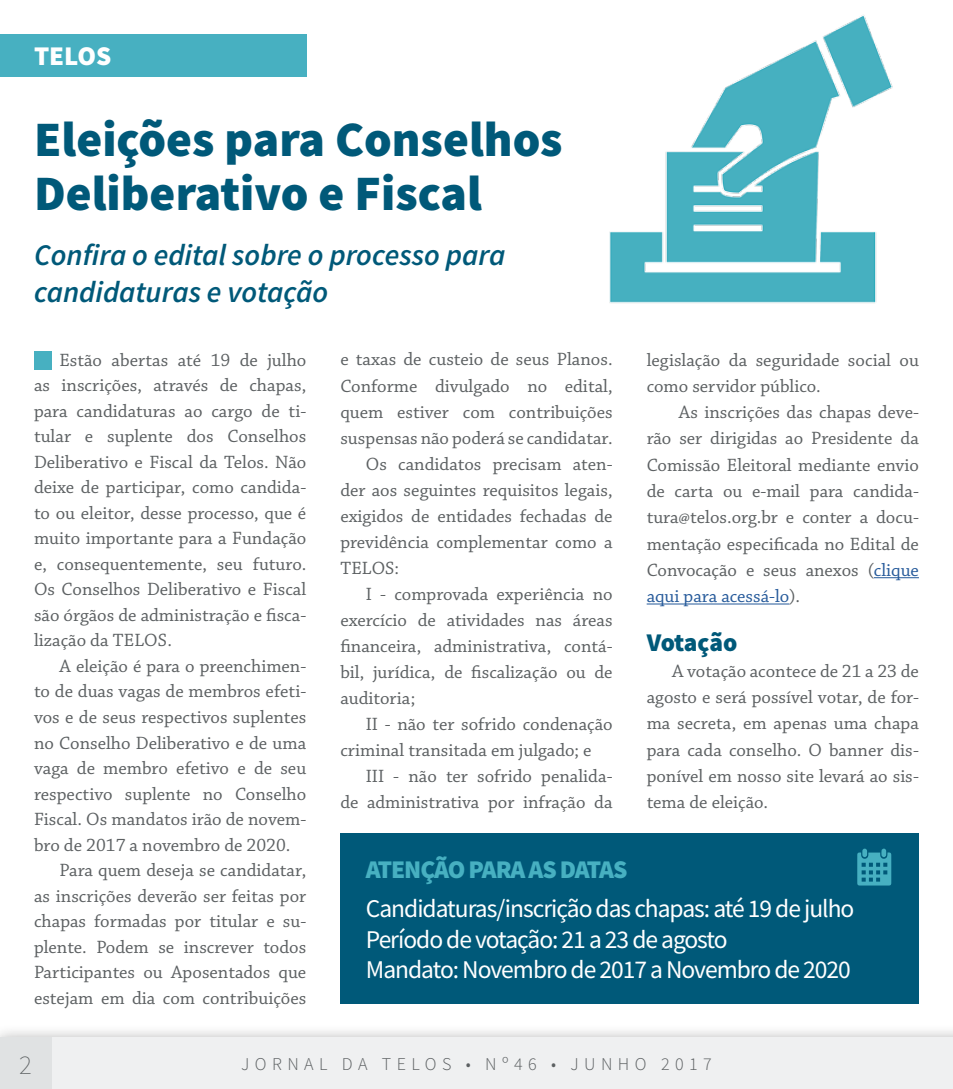
<style>
.page{position:relative;width:953px;height:1089px;background:#fff}
.page>*{position:absolute;margin:0;border:0;box-sizing:border-box;transform-origin:0 0}
.t1{font:900 49.5px/54px "Source Sans Pro";color:#005979}
.t2{font:italic 600 30px/37.5px "Source Sans Pro";color:#005979}
.t3{font:900 27px "Source Sans Pro";color:#fff}
.t4{font:200 27px "Source Sans Pro";color:#5c6062}
.t5{font:25.5px/30.6px "Source Sans Pro";letter-spacing:-.04em;color:#fff}
.t6{font:900 25.5px "Source Sans Pro";letter-spacing:-.045em;color:#47b0c1}
.t7{font:900 25.5px "Source Sans Pro";letter-spacing:-.015em;color:#005979}
.t8{font:18.75px/26.2px "Chaparral Pro";color:#5c6062;text-align:justify}
.t9{font:300 18px "Source Sans Pro";letter-spacing:.3em;color:#5c6062}
.s1{color:#275b9b}
</style>
<div class="page">
<div style="left:0;top:34px;width:306px;height:43px;background:#47b0c1"></div>
<div style="left:34px;top:352px;width:17px;height:18px;background:#47b0c1"></div>
<hr style="left:873px;top:577px;width:45px;height:1px;background:#275b9b">
<hr style="left:646px;top:603px;width:143px;height:1px;background:#275b9b">
<img style="left:609px;top:15px;width:284px;height:288px">
<div style="left:340px;top:833px;width:578px;height:170px;background:#005979"></div>
<svg style="left:857px;top:848px;width:34px;height:37px"></svg>
<div style="left:0;top:1023px;width:952px;height:66px;background:#000;opacity:.3"></div>
<div style="left:0;top:1037px;width:952px;height:52px;background:#eff0f1"></div>
<div style="left:0;top:1037px;width:51px;height:52px;background:#e0e2e3"></div>
<h3 class="t3" style="left:34px;top:38px;width:79px">TELOS</h3>
<h1 class="t1" style="left:34px;top:112px;width:530px">Eleições para Conselhos<br>Deliberativo e Fiscal</h1>
<h2 class="t2" style="left:34px;top:235px;width:473px">Confira o edital sobre o processo para candidaturas e votação</h2>
<p class="t8" style="left:34px;top:347px;width:274px;line-height:25.5px;text-indent:26px">Estão abertas até 19 de julho as inscrições, através de chapas, para candidaturas ao cargo de ti&shy;tular e suplente dos Conselhos Deliberativo e Fiscal da Telos. Não deixe de participar, como candida&shy;to ou eleitor, desse processo, que é muito importante para a Fundação e, consequentemente, seu futuro.<br>Os Conselhos Deliberativo e Fiscal são órgãos de administração e fisca&shy;lização da TELOS.</p>
<p class="t8" style="left:60px;top:653px;width:248px">A eleição é para o preenchimen-</p>
<p class="t8" style="left:34px;top:679px;width:274px">to de duas vagas de membros efeti-</p>
<p class="t8" style="left:34px;top:704px;width:274px">vos e de seus respectivos suplentes</p>
<p class="t8" style="left:34px;top:730px;width:274px">no Conselho Deliberativo e de uma</p>
<p class="t8" style="left:34px;top:755px;width:274px">vaga de membro efetivo e de seu</p>
<p class="t8" style="left:34px;top:781px;width:274px">respectivo suplente no Conselho</p>
<p class="t8" style="left:34px;top:806px;width:274px">Fiscal. Os mandatos irão de novem-</p>
<p class="t8" style="left:34px;top:832px;width:258px">bro de 2017 a novembro de 2020.</p>
<p class="t8" style="left:60px;top:857px;width:248px">Para quem deseja se candidatar,</p>
<p class="t8" style="left:34px;top:883px;width:274px">as inscrições deverão ser feitas por</p>
<p class="t8" style="left:34px;top:908px;width:274px">chapas formadas por titular e su-</p>
<p class="t8" style="left:34px;top:934px;width:274px">plente. Podem se inscrever todos</p>
<p class="t8" style="left:34px;top:960px;width:274px">Participantes ou Aposentados que</p>
<p class="t8" style="left:34px;top:985px;width:274px">estejam em dia com contribuições</p>
<p class="t8" style="left:340px;top:347px;width:274px">e taxas de custeio de seus Planos.</p>
<p class="t8" style="left:340px;top:373px;width:274px">Conforme divulgado no edital,</p>
<p class="t8" style="left:340px;top:399px;width:274px">quem estiver com contribuições</p>
<p class="t8" style="left:340px;top:425px;width:274px">suspensas não poderá se candidatar.</p>
<p class="t8" style="left:366px;top:451px;width:248px">Os candidatos precisam aten-</p>
<p class="t8" style="left:340px;top:477px;width:274px">der aos seguintes requisitos legais,</p>
<p class="t8" style="left:340px;top:503px;width:274px">exigidos de entidades fechadas de</p>
<p class="t8" style="left:340px;top:529px;width:274px">previdência complementar como a</p>
<p class="t8" style="left:340px;top:555px;width:60px">TELOS:</p>
<p class="t8" style="left:366px;top:581px;width:248px">I - comprovada experiência no</p>
<p class="t8" style="left:340px;top:607px;width:274px">exercício de atividades nas áreas</p>
<p class="t8" style="left:340px;top:633px;width:274px">financeira, administrativa, contá-</p>
<p class="t8" style="left:340px;top:659px;width:274px">bil, jurídica, de fiscalização ou de</p>
<p class="t8" style="left:340px;top:685px;width:76px">auditoria;</p>
<p class="t8" style="left:366px;top:711px;width:248px">II - não ter sofrido condenação</p>
<p class="t8" style="left:340px;top:737px;width:253px">criminal transitada em julgado; e</p>
<p class="t8" style="left:366px;top:763px;width:248px">III - não ter sofrido penalida-</p>
<p class="t8" style="left:340px;top:789px;width:274px">de administrativa por infração da</p>
<p class="t8" style="left:646px;top:347px;width:274px">legislação da seguridade social ou como servidor público.</p>
<p class="t8" style="left:646px;top:400px;width:274px;text-indent:32px">As inscrições das chapas deve&shy;rão ser dirigidas ao Presidente da Comissão Eleitoral mediante envio de carta ou e-mail para candida&shy;tura@telos.org.br e conter a docu&shy;mentação especificada no Edital de Convocação e seus anexos (<span class="s1">clique aqui para acessá-lo</span>).</p>
<h3 class="t7" style="left:646px;top:624px;width:92px">Votação</h3>
<p class="t8" style="left:646px;top:658px;width:274px;text-indent:26px">A votação acontece de 21 a 23 de agosto e será possível votar, de for&shy;ma secreta, em apenas uma chapa para cada conselho. O banner dis&shy;ponível em nosso site levará ao sis&shy;tema de eleição.</p>
<h3 class="t6" style="left:366px;top:852px;width:263px">ATENÇÃO PARA AS DATAS</h3>
<h3 class="t5" style="left:366px;top:893px;width:490px">Candidaturas/inscrição das chapas: até 19 de julho<br>Período de votação: 21 a 23 de agosto<br>Mandato: Novembro de 2017 a Novembro de 2020</h3>
<h3 class="t4" style="left:19px;top:1048px;width:14px">2</h3>
<p class="t9" style="left:241px;top:1053px;width:472px">JORNAL DA TELOS • Nº46 • JUNHO 2017</p>
</div>
